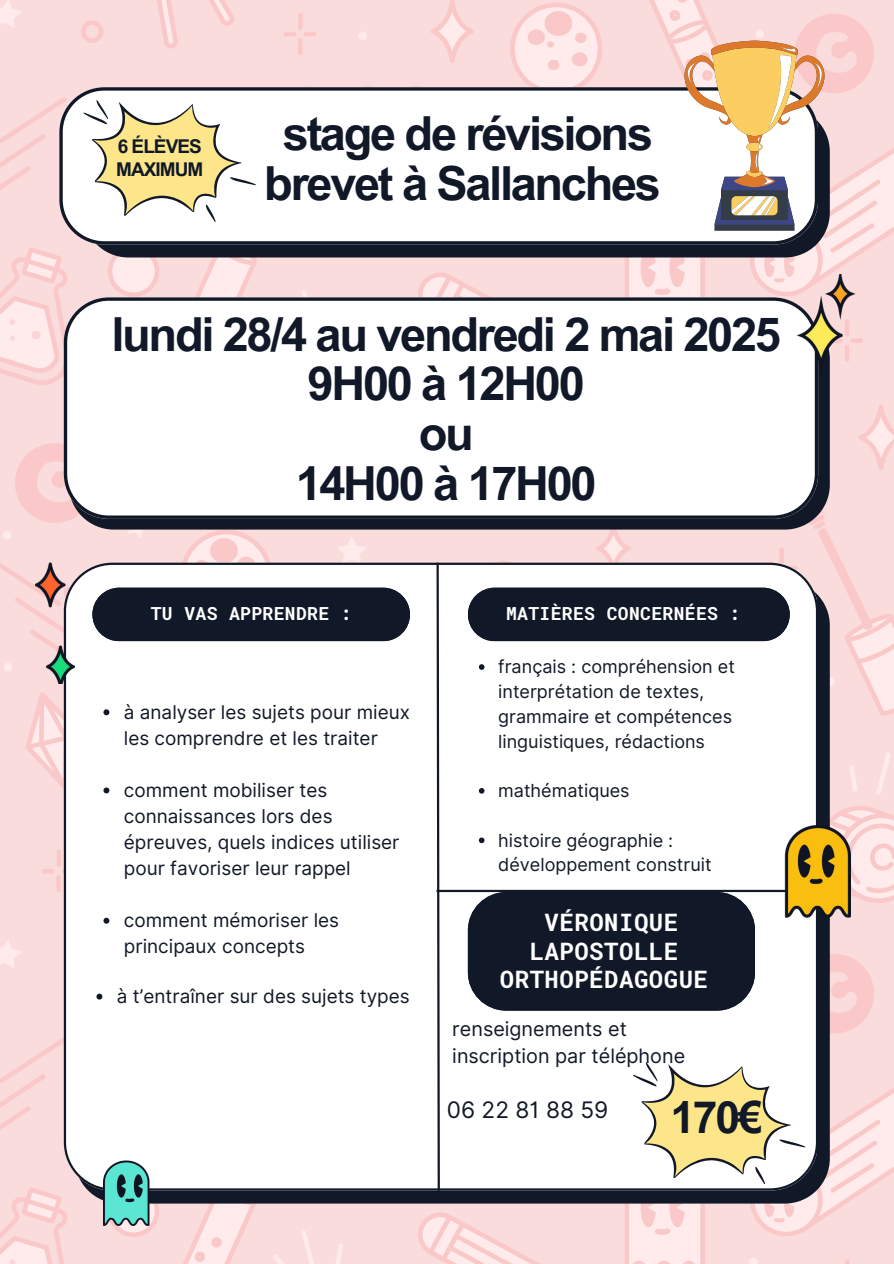
<style>
.page{position:relative;width:894px;height:1264px;background:#fff}
.page>*{position:absolute;margin:0;border:0;box-sizing:border-box;transform-origin:0 0}
.t1{font:700 46.95px/49.5px "Arial MT Pro";letter-spacing:-.05em;color:#111827;text-align:center}
.t2{font:700 44.4px "Arial MT Pro";color:#111827}
.t3{font:700 24px "Roboto Mono";letter-spacing:.02em;color:#fff}
.t4{font:22.8px "Inter";color:#111827}
.t5{font:19.8px/27px "Inter";color:#111827}
.t6{font:700 19.05px/22.5px "Arial MT Pro";letter-spacing:-.05em;color:#111827}
.t7{font:18.9px/26.1px "Inter";color:#111827}
.t8{font:18px/24.8px "Inter";color:#111827}
.t9{font:700 18px "Roboto Mono";letter-spacing:.02em;color:#fff}
</style>
<div class="page">
<img style="left:0;top:0;width:893px;height:1263px">
<div style="left:69px;top:314px;width:760px;height:215px;background:#111827;border-radius:45px"></div>
<div style="left:64px;top:297px;width:753px;height:222px;background:#fff"></div>
<div style="left:83px;top:107px;width:746px;height:150px;background:#111827;border-radius:45px"></div>
<svg style="left:59px;top:87px;width:758px;height:157px"></svg>
<div style="left:75px;top:580px;width:754px;height:623px;background:#111827;border-radius:45px"></div>
<div style="left:64px;top:562px;width:753px;height:628px;background:#fff"></div>
<svg style="left:435px;top:560px;width:6px;height:631px"></svg>
<hr style="left:436px;top:889px;width:381px;height:3px;background:#111827">
<svg style="left:92px;top:587px;width:318px;height:54px"></svg>
<svg style="left:468px;top:587px;width:321px;height:54px"></svg>
<svg style="left:468px;top:892px;width:286px;height:118px"></svg>
<img style="left:792px;top:274px;width:80px;height:95px">
<img style="left:24px;top:548px;width:50px;height:135px">
<img style="left:103px;top:1142px;width:56px;height:83px">
<img style="left:760px;top:825px;width:90px;height:112px">
<svg style="left:632px;top:1062px;width:172px;height:121px;background:#f0e7c3"></svg>
<svg style="left:680px;top:41px;width:149px;height:190px;background:#d7c2aa"></svg>
<svg style="left:103px;top:709px;width:6px;height:6px"></svg>
<svg style="left:103px;top:787px;width:6px;height:6px"></svg>
<svg style="left:103px;top:917px;width:6px;height:6px"></svg>
<svg style="left:478px;top:664px;width:6px;height:6px"></svg>
<svg style="left:478px;top:788px;width:6px;height:5px"></svg>
<svg style="left:478px;top:837px;width:6px;height:6px"></svg>
<svg style="left:83px;top:100px;width:172px;height:122px;background:#f0e8c4"></svg>
<svg style="left:96px;top:993px;width:6px;height:6px"></svg>
<p class="t6" style="left:116px;top:138px;width:89px">6 ÉLÈVES<br>MAXIMUM</p>
<p class="t1" style="left:264px;top:115px;width:398px">stage de révisions brevet à Sallanches</p>
<p class="t1" style="left:111px;top:315px;width:670px">lundi 28/4 au vendredi 2 mai 2025<br>9H00 à 12H00<br>ou<br>14H00 à 17H00</p>
<p class="t9" style="left:151px;top:601px;width:202px">TU VAS APPRENDRE :</p>
<p class="t9" style="left:506px;top:601px;width:236px">MATIÈRES CONCERNÉES :</p>
<h5 class="t7" style="left:124px;top:699px;width:287px">à analyser les sujets pour mieux les comprendre et les traiter</h5>
<h2 class="t7" style="left:124px;top:777px;width:277px">comment mobiliser tes connaissances lors des épreuves, quels indices utiliser pour favoriser leur rappel</h2>
<p class="t7" style="left:124px;top:907px;width:217px">comment mémoriser les principaux concepts</p>
<p class="t7" style="left:117px;top:983px;width:294px">à t’entraîner sur des sujets types</p>
<h2 class="t8" style="left:498px;top:654px;width:238px">français : compréhension et interprétation de textes, grammaire et compétences linguistiques, rédactions</h2>
<p class="t8" style="left:498px;top:778px;width:133px">mathématiques</p>
<h5 class="t8" style="left:498px;top:827px;width:215px">histoire géographie : développement construit</h5>
<p class="t3" style="left:544px;top:906px;width:135px">VÉRONIQUE</p>
<p class="t3" style="left:529px;top:934px;width:150px">LAPOSTOLLE</p>
<p class="t3" style="left:500px;top:962px;width:209px">ORTHOPÉDAGOGUE</p>
<p class="t5" style="left:452px;top:1015px;width:234px">renseignements et inscription par téléphone</p>
<p class="t4" style="left:446px;top:1095px;width:163px">06 22 81 88 59</p>
<p class="t2" style="left:670px;top:1100px;width:94px">170€</p>
</div>
